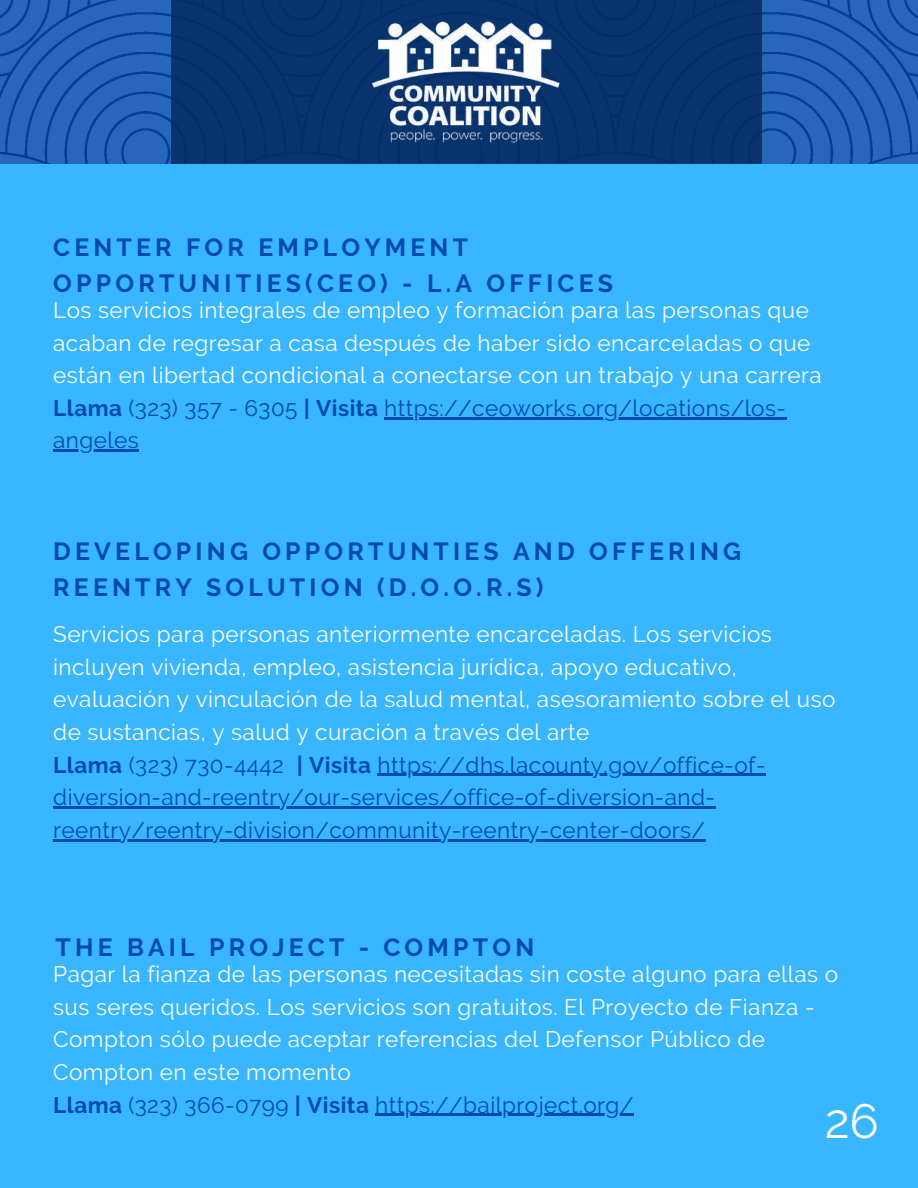
<style>
.page{position:relative;width:918px;height:1188px;background:#fff}
.page>*{position:absolute;margin:0;border:0;box-sizing:border-box;transform-origin:0 0}
.t1{font:48px "Raleway";color:#fff}
.t2{font:700 24.75px/36px "Raleway";letter-spacing:.17em;color:#004aad}
.t3{font:22.5px/32.7px "Raleway";letter-spacing:.02em;color:#fcfced}
.s1{font-weight:700;color:#004aad}
.s2{color:#004aad}
</style>
<div class="page">
<img style="left:0;top:0;width:918px;height:164px">
<div style="left:172px;top:0;width:590px;height:165px;background:#09346e"></div>
<img style="left:372px;top:21px;width:188px;height:122px">
<div style="left:0;top:164px;width:918px;height:1024px;background:#38b6ff"></div>
<hr style="left:378px;top:774px;width:388px;height:2px;background:#004aad">
<hr style="left:53px;top:806px;width:663px;height:3px;background:#004aad">
<hr style="left:53px;top:839px;width:653px;height:2px;background:#004aad">
<hr style="left:375px;top:1114px;width:259px;height:2px;background:#004aad">
<hr style="left:384px;top:417px;width:402px;height:2px;background:#004aad">
<hr style="left:53px;top:450px;width:86px;height:2px;background:#004aad">
<p class="t2" style="left:53px;top:229px;width:561px">CENTER FOR EMPLOYMENT<br>OPPORTUNITIES(CEO) - L.A OFFICES</p>
<p class="t3" style="left:53px;top:294px;width:770px">Los servicios integrales de empleo y formación para las personas que acaban de regresar a casa después de haber sido encarceladas o que están en libertad condicional a conectarse con un trabajo y una carrera <span class="s1">Llama</span> <span class="s2">(323) 357 - 6305</span> <span class="s1">| Visita</span> <span class="s2">https://ceoworks.org/locations/los&shy;angeles</span></p>
<p class="t2" style="left:53px;top:534px;width:689px">DEVELOPING OPPORTUNTIES AND OFFERING<br>REENTRY SOLUTION (D.O.O.R.S)</p>
<p class="t3" style="left:53px;top:618px;width:784px">Servicios para personas anteriormente encarceladas. Los servicios incluyen vivienda, empleo, asistencia jurídica, apoyo educativo, evaluación y vinculación de la salud mental, asesoramiento sobre el uso de sustancias, y salud y curación a través del arte<br><span class="s1">Llama</span> <span class="s2">(323) 730-4442</span> <span class="s1">| Visita</span> <span class="s2">https://dhs.lacounty.gov/office-of&shy;diversion-and-reentry/our-services/office-of-diversion-and&shy;reentry/reentry-division/community-reentry-center-doors/</span></p>
<p class="t2" style="left:56px;top:929px;width:480px">THE BAIL PROJECT - COMPTON</p>
<p class="t3" style="left:53px;top:958px;width:786px">Pagar la fianza de las personas necesitadas sin coste alguno para ellas o sus seres queridos. Los servicios son gratuitos. El Proyecto de Fianza - Compton sólo puede aceptar referencias del Defensor Público de Compton en este momento<br><span class="s1">Llama</span> <span class="s2">(323) 366-0799</span> <span class="s1">| Visita</span> <span class="s2">https://bailproject.org/</span></p>
<h1 class="t1" style="left:825px;top:1092px;width:55px">26</h1>
</div>
